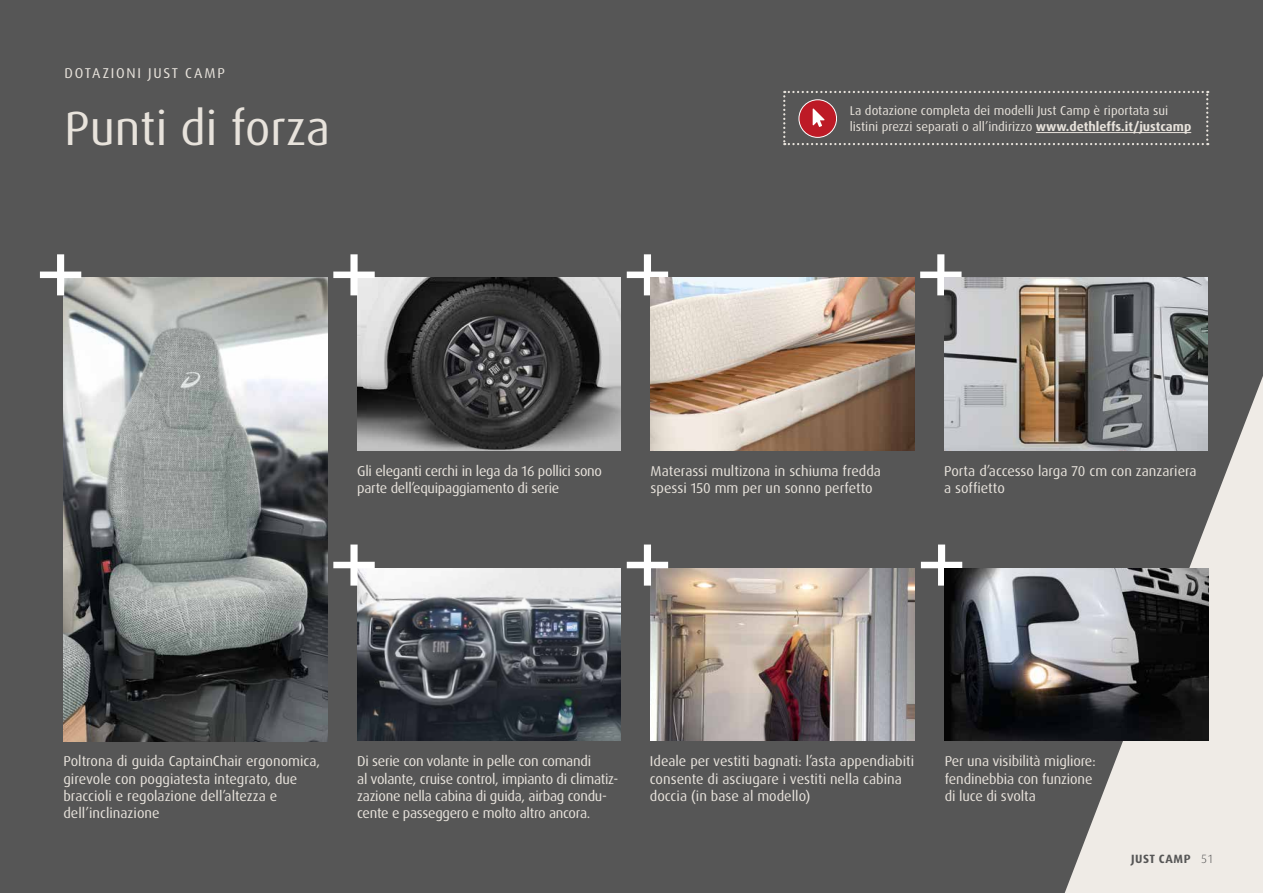
<style>
.page{position:relative;width:1263px;height:893px;background:#565656}
.page>*{position:absolute;margin:0;border:0;box-sizing:border-box;transform-origin:0 0}
.t1{font:48px "Dax Pro";color:#e8e3dc}
.t2{font:14.25px/17.1px "Dax Pro";color:#e8e3dc}
.t3{font:14.25px/17.1px "Dax Pro";letter-spacing:-.02em;color:#e8e3dc}
.t4{font:14.25px/17.1px "Dax Pro";letter-spacing:-.01em;color:#e8e2db}
.t5{font:14.25px "Dax Pro";letter-spacing:.12em;color:#e8e3dc}
.t6{font:12.75px/16.5px "Dax OT";color:#e8e3dc}
.t7{font:700 12px "Dax Pro";letter-spacing:.04em;color:#565656}
.t8{font:300 12px "Dax OT";color:#565656}
.s1{font-weight:700}
</style>
<div class="page">
<svg style="left:627px;top:254px;width:41px;height:41px"></svg>
<svg style="left:920px;top:254px;width:41px;height:41px"></svg>
<img style="left:651px;top:568px;width:263px;height:173px">
<svg style="left:1065px;top:376px;width:198px;height:517px;fill:#efebe6"></svg>
<img style="left:945px;top:278px;width:263px;height:172px">
<img style="left:651px;top:278px;width:263px;height:172px">
<svg style="left:921px;top:544px;width:41px;height:42px"></svg>
<img style="left:64px;top:277px;width:263px;height:464px">
<svg style="left:40px;top:254px;width:41px;height:41px"></svg>
<img style="left:945px;top:568px;width:263px;height:173px">
<svg style="left:783px;top:91px;width:425px;height:54px"></svg>
<img style="left:357px;top:277px;width:264px;height:173px">
<img style="left:357px;top:568px;width:264px;height:173px">
<svg style="left:333px;top:544px;width:42px;height:42px"></svg>
<svg style="left:627px;top:544px;width:41px;height:42px"></svg>
<svg style="left:333px;top:254px;width:42px;height:41px"></svg>
<p class="t5" style="left:65px;top:64px;width:162px">DOTAZIONI JUST CAMP</p>
<h1 class="t1" style="left:64px;top:98px;width:267px">Punti di forza</h1>
<p class="t6" style="left:850px;top:102px;width:343px">La dotazione completa dei modelli Just Camp è riportata sui listini prezzi separati o all’indirizzo <span class="s1">www.dethleffs.it/justcamp</span></p>
<p class="t3" style="left:357px;top:463px;width:246px">Gli eleganti cerchi in lega da 16 pollici sono parte dell’equipaggiamento di serie</p>
<p class="t2" style="left:651px;top:463px;width:232px">Materassi multizona in schiuma fredda spessi 150 mm per un sonno perfetto</p>
<p class="t2" style="left:944px;top:463px;width:254px">Porta d’accesso larga 70 cm con zanzariera a soffietto</p>
<p class="t2" style="left:63px;top:753px;width:258px">Poltrona di guida CaptainChair ergonomica, girevole con poggiatesta integrato, due braccioli e regolazione dell’altezza e dell’inclinazione</p>
<p class="t2" style="left:650px;top:753px;width:266px">Ideale per vestiti bagnati: l’asta appendiabiti consente di asciugare i vestiti nella cabina doccia (in base al modello)</p>
<p class="t3" style="left:357px;top:753px;width:263px">Di serie con volante in pelle con comandi<br>al volante, cruise control, impianto di climatiz&shy;zazione nella cabina di guida, airbag condu&shy;cente e passeggero e molto altro ancora.</p>
<p class="t4" style="left:945px;top:753px;width:153px">Per una visibilità migliore: fendinebbia con funzione di luce di svolta</p>
<p class="t7" style="left:1131px;top:851px;width:61px">JUST CAMP</p>
<p class="t8" style="left:1201px;top:851px;width:13px">51</p>
</div>
